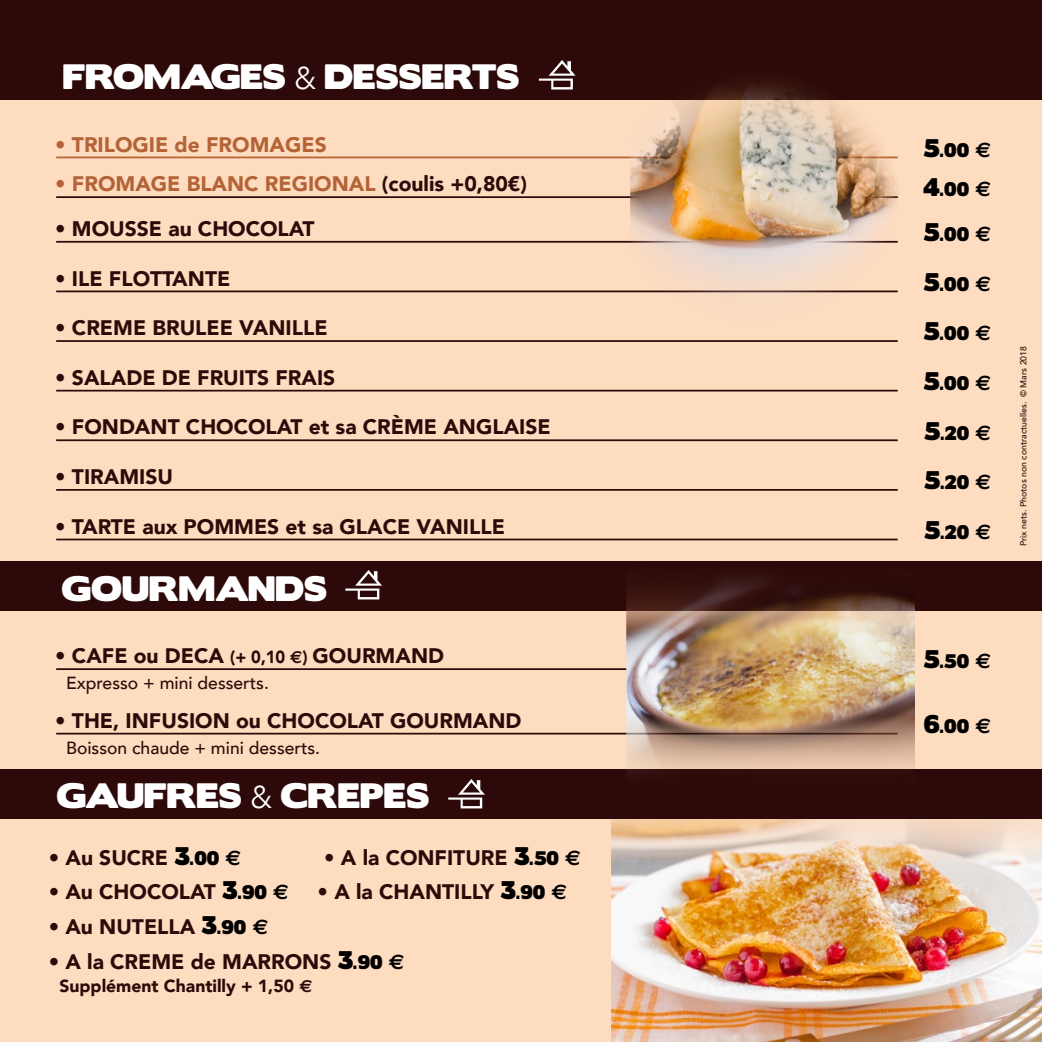
<style>
.page{position:relative;width:1042px;height:1042px;background:#fddcc0}
.page>*{position:absolute;margin:0;border:0;box-sizing:border-box;transform-origin:0 0}
.t1{font:31.5px "Boris Black Bloxx";color:#fff}
.t2{font:900 21px "Avenir";color:#2d0a09}
.t3{font:900 21px "Avenir";color:#b46337}
.t4{font:17.5px "Boris Black Bloxx";color:#000}
.t5{font:500 17.5px "Avenir";color:#2d0a09}
.t6{font:900 17.5px "Avenir";color:#2d0a09}
.t7{font:500 8.75px "Avenir";color:#2d0a09}
.s1{font-family:"Avenir";font-weight:300}
.s2{font-size:22.75px}
.s3{font-family:"Euro Sans";font-weight:700;font-size:21px}
.s4{color:#2d0a09}
.s5{font-size:17.5px}
.s6{font-family:"Euro Sans";font-weight:700;font-size:17.5px}
.s7{font-family:"Boris Black Bloxx";font-weight:400;font-size:22.75px;color:#000}
.s8{font-family:"Boris Black Bloxx";font-weight:400;font-size:17.5px;color:#000}
.s9{font-family:"Euro Sans";font-weight:700;color:#000}
.s10{font-family:"Euro Sans";font-weight:700}
</style>
<div class="page">
<img style="left:611px;top:819px;width:431px;height:223px">
<div style="left:0;top:0;width:1042px;height:99px;background:#2d0a09"></div>
<div style="left:0;top:769px;width:1042px;height:50px;background:#2d0a09"></div>
<div style="left:0;top:561px;width:1042px;height:50px;background:#2d0a09"></div>
<hr style="left:56px;top:668px;width:842px;height:2px;background:#2d0a09">
<hr style="left:56px;top:733px;width:842px;height:1px;background:#2d0a09">
<img style="left:627px;top:577px;width:287px;height:194px">
<svg style="left:345px;top:570px;width:37px;height:29px"></svg>
<svg style="left:448px;top:779px;width:37px;height:29px"></svg>
<hr style="left:56px;top:157px;width:842px;height:1px;background:#b46337">
<hr style="left:56px;top:196px;width:842px;height:2px;background:#2d0a09">
<hr style="left:56px;top:241px;width:842px;height:2px;background:#2d0a09">
<hr style="left:56px;top:290px;width:842px;height:2px;background:#2d0a09">
<hr style="left:56px;top:340px;width:842px;height:2px;background:#2d0a09">
<hr style="left:56px;top:390px;width:842px;height:1px;background:#2d0a09">
<hr style="left:56px;top:439px;width:842px;height:2px;background:#2d0a09">
<hr style="left:56px;top:489px;width:842px;height:2px;background:#2d0a09">
<hr style="left:56px;top:538px;width:842px;height:2px;background:#2d0a09">
<img style="left:630px;top:81px;width:269px;height:212px">
<svg style="left:539px;top:60px;width:36px;height:29px"></svg>
<h1 class="t1" style="left:63px;top:53px;width:458px">FROMAGES <span class="s1">&amp;</span> DESSERTS</h1>
<p class="t3" style="left:55px;top:126px;width:273px">• TRILOGIE de FROMAGES</p>
<p class="t4" style="left:923px;top:137px;width:69px"><span class="s2">5</span>.00 <span class="s3">E</span></p>
<p class="t3" style="left:55px;top:166px;width:473px">• FROMAGE BLANC REGIONAL <span class="s4">(coulis +0,80€)</span></p>
<p class="t4" style="left:923px;top:176px;width:70px"><span class="s2">4</span>.00 <span class="s3">E</span></p>
<p class="t2" style="left:55px;top:211px;width:261px">• MOUSSE au CHOCOLAT</p>
<p class="t4" style="left:923px;top:221px;width:69px"><span class="s2">5</span>.00 <span class="s3">E</span></p>
<p class="t2" style="left:55px;top:260px;width:176px">• ILE FLOTTANTE</p>
<p class="t4" style="left:923px;top:271px;width:69px"><span class="s2">5</span>.00 <span class="s3">E</span></p>
<p class="t2" style="left:55px;top:310px;width:274px">• CREME BRULEE VANILLE</p>
<p class="t4" style="left:923px;top:320px;width:69px"><span class="s2">5</span>.00 <span class="s3">E</span></p>
<p class="t2" style="left:55px;top:359px;width:281px">• SALADE DE FRUITS FRAIS</p>
<p class="t4" style="left:923px;top:370px;width:69px"><span class="s2">5</span>.00 <span class="s3">E</span></p>
<p class="t2" style="left:55px;top:409px;width:497px">• FONDANT CHOCOLAT et sa CRÈME ANGLAISE</p>
<p class="t4" style="left:924px;top:419px;width:69px"><span class="s2">5</span>.20 <span class="s3">E</span></p>
<p class="t2" style="left:55px;top:459px;width:119px">• TIRAMISU</p>
<p class="t4" style="left:924px;top:469px;width:69px"><span class="s2">5</span>.20 <span class="s3">E</span></p>
<p class="t2" style="left:55px;top:508px;width:451px">• TARTE aux POMMES et sa GLACE VANILLE</p>
<p class="t4" style="left:924px;top:519px;width:69px"><span class="s2">5</span>.20 <span class="s3">E</span></p>
<h1 class="t1" style="left:61px;top:564px;width:267px">GOURMANDS</h1>
<p class="t2" style="left:55px;top:638px;width:390px">• CAFE ou DECA <span class="s5">(+ 0,10</span> <span class="s6">E</span><span class="s5">)</span> GOURMAND</p>
<p class="t5" style="left:66px;top:668px;width:204px">Expresso + mini desserts.</p>
<p class="t2" style="left:55px;top:702px;width:468px">• THE, INFUSION ou CHOCOLAT GOURMAND</p>
<p class="t5" style="left:66px;top:732px;width:256px">Boisson chaude + mini desserts.</p>
<h1 class="t1" style="left:56px;top:772px;width:374px">GAUFRES <span class="s1">&amp;</span> CREPES</h1>
<p class="t2" style="left:49px;top:839px;width:194px">• Au SUCRE <span class="s7">3</span><span class="s8">.00</span> <span class="s9">E</span></p>
<p class="t2" style="left:324px;top:839px;width:258px">• A la CONFITURE <span class="s7">3</span><span class="s8">.50</span> <span class="s9">E</span></p>
<p class="t2" style="left:49px;top:874px;width:242px">• Au CHOCOLAT <span class="s7">3</span><span class="s8">.90</span> <span class="s9">E</span></p>
<p class="t2" style="left:318px;top:874px;width:251px">• A la CHANTILLY <span class="s7">3</span><span class="s8">.90</span> <span class="s9">E</span></p>
<p class="t2" style="left:49px;top:909px;width:221px">• Au NUTELLA <span class="s7">3</span><span class="s8">.90</span> <span class="s9">E</span></p>
<p class="t2" style="left:49px;top:943px;width:357px">• A la CREME de MARRONS <span class="s7">3</span><span class="s8">.90</span> <span class="s9">E</span></p>
<p class="t6" style="left:60px;top:971px;width:254px">Supplément Chantilly + 1,50 <span class="s10">E</span></p>
<p class="t4" style="left:923px;top:648px;width:69px"><span class="s2">5</span>.50 <span class="s3">E</span></p>
<p class="t4" style="left:924px;top:713px;width:69px"><span class="s2">6</span>.00 <span class="s3">E</span></p>
<p class="t7" style="left:1015px;top:546px;width:202px;rotate:-90deg">Prix nets. Photos non contractuelles. © Mars 2018</p>
</div>
